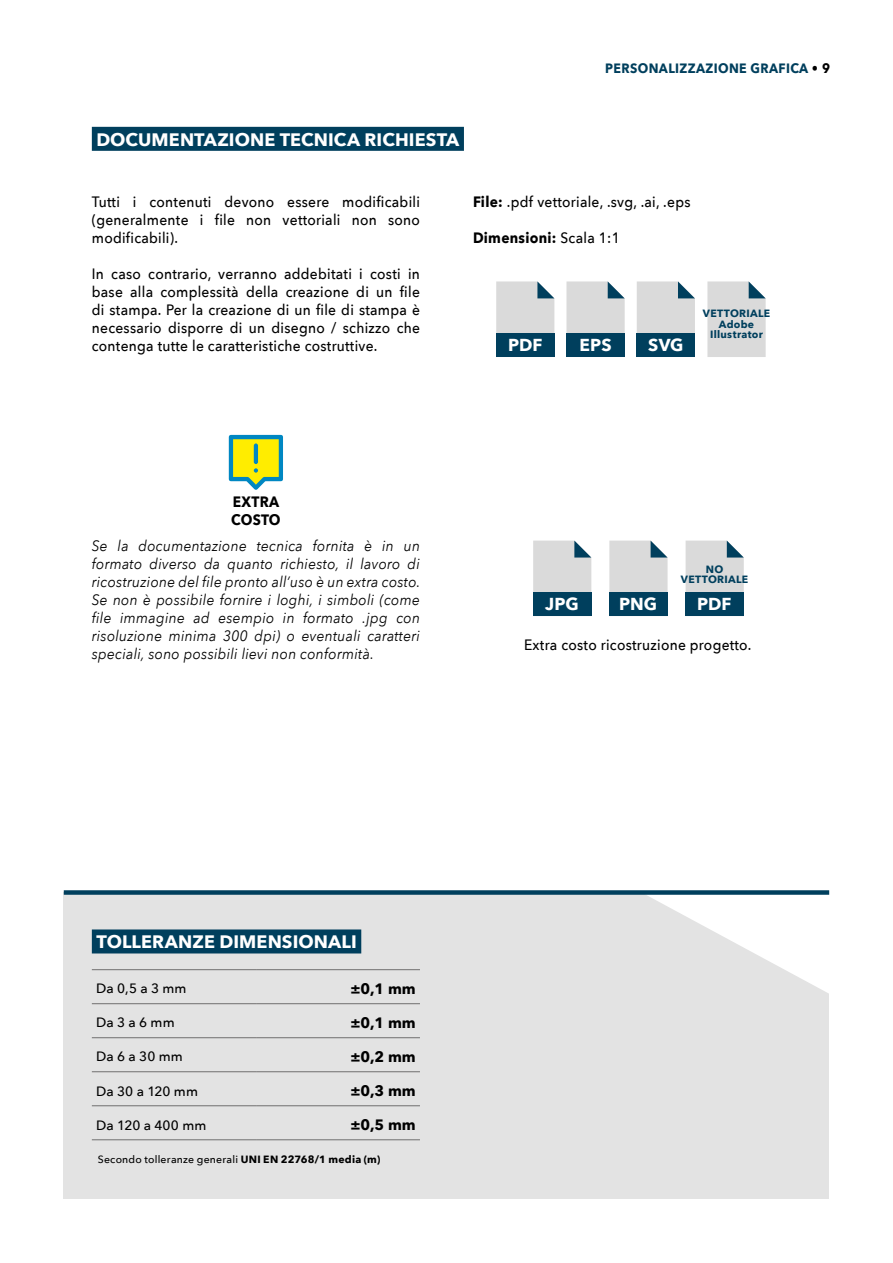
<style>
.page{position:relative;width:893px;height:1263px;background:#fff}
.page>*{position:absolute;margin:0;border:0;box-sizing:border-box;transform-origin:0 0}
.t1{font:700 18px "Avenir Next";letter-spacing:.005em;color:#fff}
.t2{font:700 17.25px "Avenir Next";letter-spacing:.005em;color:#fff}
.t3{font:500 15px/18px "Avenir Next";letter-spacing:.02em;color:#000;text-align:justify;scale:.92 1}
.t4{font:italic 15px/18px "Avenir Next";letter-spacing:.02em;color:#000;text-align:justify;scale:.92 1}
.t5{font:700 15px "Avenir Next";letter-spacing:.02em;color:#000}
.t6{font:700 15px/18px "Avenir Next";letter-spacing:.02em;color:#000;scale:.92 1}
.t7{font:500 13.5px "Avenir Next";letter-spacing:.005em;color:#000}
.t8{font:700 13.5px "Avenir Next";letter-spacing:.03em;color:#003f5d;scale:.92 1}
.t9{font:500 10.5px "Avenir Next";letter-spacing:.02em;color:#000}
.t10{font:700 10.5px/10.1px "Avenir Next";letter-spacing:.025em;color:#003f5d;text-align:center}
.s1{color:#000}
.s2{font-weight:700}
.s3{font-weight:500}
</style>
<div class="page">
<div style="left:92px;top:127px;width:372px;height:24px;background:#003f5d"></div>
<svg style="left:496px;top:281px;width:58px;height:52px;background:#d1d4d6"></svg>
<div style="left:496px;top:333px;width:58px;height:24px;background:#003f5d"></div>
<svg style="left:637px;top:281px;width:58px;height:52px;background:#d1d4d6"></svg>
<div style="left:637px;top:333px;width:58px;height:24px;background:#003f5d"></div>
<svg style="left:566px;top:281px;width:59px;height:52px;background:#d2d5d6"></svg>
<div style="left:566px;top:333px;width:59px;height:24px;background:#003f5d"></div>
<svg style="left:533px;top:541px;width:58px;height:51px;background:#d1d4d5"></svg>
<div style="left:533px;top:592px;width:58px;height:24px;background:#003f5d"></div>
<svg style="left:609px;top:541px;width:59px;height:51px;background:#d1d4d6"></svg>
<div style="left:609px;top:592px;width:59px;height:24px;background:#003f5d"></div>
<svg style="left:686px;top:541px;width:58px;height:51px;background:#d1d4d5"></svg>
<div style="left:686px;top:592px;width:58px;height:24px;background:#003f5d"></div>
<svg style="left:707px;top:281px;width:59px;height:76px;background:#d4d6d7"></svg>
<div style="left:64px;top:892px;width:765px;height:307px;background:#e3e3e3"></div>
<svg style="left:647px;top:890px;width:183px;height:103px"></svg>
<div style="left:64px;top:890px;width:765px;height:5px;background:#003f5d"></div>
<div style="left:92px;top:929px;width:269px;height:24px;background:#003f5d"></div>
<hr style="left:92px;top:969px;width:164px;height:1px;background:#706f6f">
<hr style="left:256px;top:969px;width:164px;height:1px;background:#706f6f">
<hr style="left:92px;top:1003px;width:164px;height:1px;background:#706f6f">
<hr style="left:256px;top:1003px;width:164px;height:1px;background:#706f6f">
<hr style="left:92px;top:1037px;width:164px;height:1px;background:#706f6f">
<hr style="left:256px;top:1037px;width:164px;height:1px;background:#706f6f">
<hr style="left:92px;top:1071px;width:164px;height:1px;background:#706f6f">
<hr style="left:256px;top:1071px;width:164px;height:1px;background:#706f6f">
<hr style="left:92px;top:1105px;width:164px;height:1px;background:#706f6f">
<hr style="left:256px;top:1105px;width:164px;height:1px;background:#706f6f">
<hr style="left:92px;top:1139px;width:164px;height:1px;background:#706f6f">
<hr style="left:256px;top:1139px;width:164px;height:1px;background:#706f6f">
<svg style="left:229px;top:435px;width:54px;height:55px;background:#b1d05b"></svg>
<p class="t8" style="left:605px;top:57px;width:246px">PERSONALIZZAZIONE GRAFICA <span class="s1">• 9</span></p>
<p class="t1" style="left:96px;top:124px;width:365px">DOCUMENTAZIONE TECNICA RICHIESTA</p>
<p class="t3" style="left:92px;top:192px;width:358px">Tutti i contenuti devono essere modificabili (generalmente i file non vettoriali non sono modificabili).</p>
<p class="t3" style="left:92px;top:264px;width:358px">In caso contrario, verranno addebitati i costi in base alla complessità della creazione di un file di stampa. Per la creazione di un file di stampa è necessario disporre di un disegno / schizzo che contenga tutte le caratteristiche costruttive.</p>
<p class="t3" style="left:473px;top:192px;width:238px"><span class="s2">File:</span> .pdf vettoriale, .svg, .ai, .eps</p>
<p class="t6" style="left:473px;top:228px;width:161px">Dimensioni: <span class="s3">Scala 1:1</span></p>
<p class="t2" style="left:508px;top:330px;width:36px">PDF</p>
<p class="t2" style="left:580px;top:330px;width:34px">EPS</p>
<p class="t2" style="left:648px;top:330px;width:37px">SVG</p>
<p class="t10" style="left:703px;top:309px;width:69px">VETTORIALE<br>Adobe<br>Illustrator</p>
<p class="t6" style="left:231px;top:492px;width:55px">EXTRA<br>COSTO</p>
<p class="t4" style="left:92px;top:536px;width:359px">Se la documentazione tecnica fornita è in un formato diverso da quanto richiesto, il lavoro di ricostruzione del file pronto all’uso è un extra costo.<br>Se non è possibile fornire i loghi, i simboli (come file immagine ad esempio in formato .jpg con risoluzione minima 300 dpi) o eventuali caratteri speciali, sono possibili lievi non conformità.</p>
<p class="t10" style="left:681px;top:564px;width:69px">NO<br>VETTORIALE</p>
<p class="t2" style="left:545px;top:589px;width:35px">JPG</p>
<p class="t2" style="left:619px;top:589px;width:39px">PNG</p>
<p class="t2" style="left:697px;top:589px;width:36px">PDF</p>
<p class="t3" style="left:524px;top:636px;width:249px">Extra costo ricostruzione progetto.</p>
<p class="t1" style="left:96px;top:926px;width:262px">TOLLERANZE DIMENSIONALI</p>
<p class="t7" style="left:96px;top:977px;width:92px">Da 0,5 a 3 mm</p>
<p class="t5" style="left:350px;top:976px;width:67px">±0,1 mm</p>
<p class="t7" style="left:96px;top:1011px;width:80px">Da 3 a 6 mm</p>
<p class="t5" style="left:350px;top:1010px;width:67px">±0,1 mm</p>
<p class="t7" style="left:96px;top:1045px;width:88px">Da 6 a 30 mm</p>
<p class="t5" style="left:350px;top:1044px;width:67px">±0,2 mm</p>
<p class="t7" style="left:96px;top:1079px;width:103px">Da 30 a 120 mm</p>
<p class="t5" style="left:350px;top:1078px;width:67px">±0,3 mm</p>
<p class="t7" style="left:96px;top:1113px;width:112px">Da 120 a 400 mm</p>
<p class="t5" style="left:350px;top:1112px;width:67px">±0,5 mm</p>
<p class="t9" style="left:98px;top:1150px;width:284px">Secondo tolleranze generali <span class="s2">UNI EN 22768/1 media (m)</span></p>
</div>
